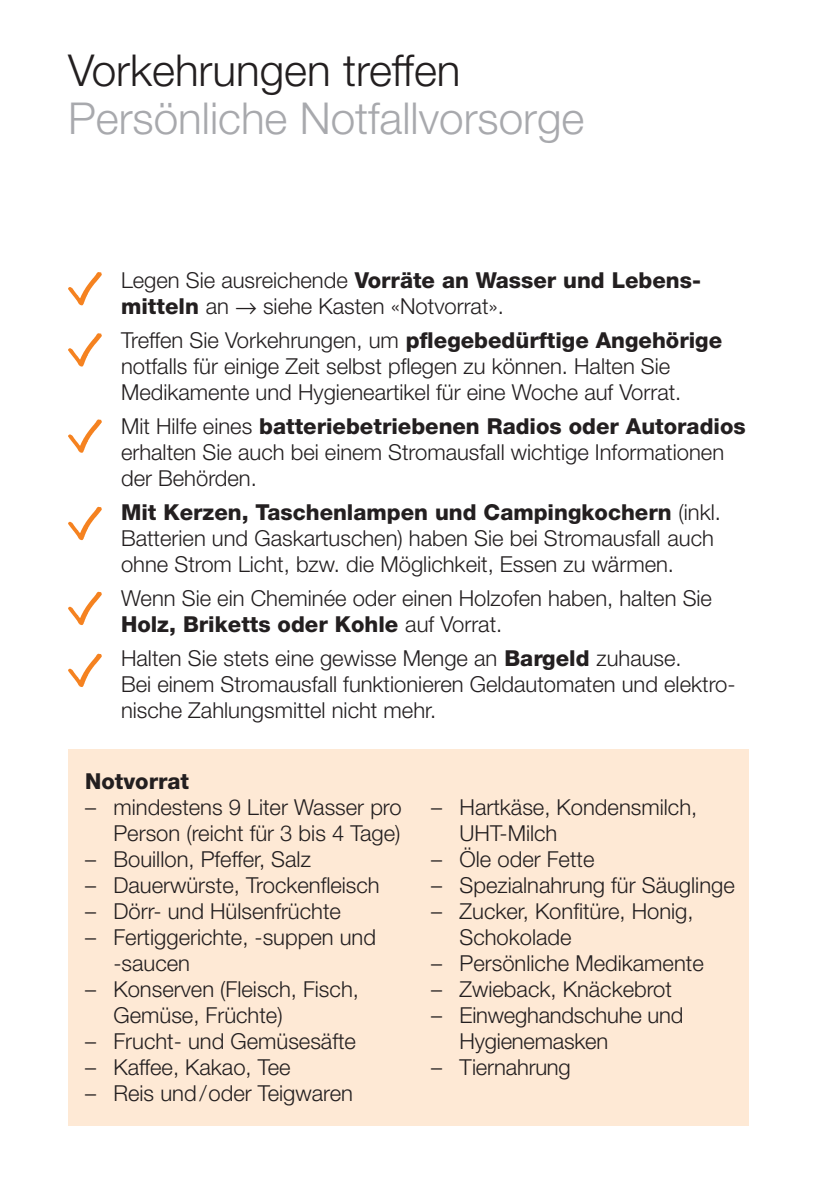
<style>
.page{position:relative;width:817px;height:1191px;background:#fff}
.page>*{position:absolute;margin:0;border:0;box-sizing:border-box;transform-origin:0 0}
.t1{font:300 44px "Helvetica Neue";color:#a8a9ad}
.t2{font:300 44px "Helvetica Neue";color:#231f20}
.t3{font:300 22px/26px "Helvetica Neue";color:#231f20}
.t4{font:800 22px "Helvetica Neue";color:#231f20}
.s1{font-weight:800}
</style>
<div class="page">
<div style="left:68px;top:749px;width:680px;height:376px;background:#fee9d5"></div>
<svg style="left:68px;top:272px;width:34px;height:33px"></svg>
<svg style="left:68px;top:333px;width:34px;height:33px"></svg>
<svg style="left:68px;top:419px;width:34px;height:34px"></svg>
<svg style="left:68px;top:507px;width:34px;height:33px"></svg>
<svg style="left:68px;top:591px;width:34px;height:34px"></svg>
<svg style="left:68px;top:653px;width:34px;height:34px"></svg>
<h1 class="t2" style="left:68px;top:43px;width:394px">Vorkehrungen treffen</h1>
<h1 class="t1" style="left:68px;top:91px;width:517px">Persönliche Notfallvorsorge</h1>
<p class="t3" style="left:121px;top:267px;width:581px">Legen Sie ausreichende <span class="s1">Vorräte an Wasser und Lebens&shy;mitteln</span> an → siehe Kasten «Notvorrat».</p>
<p class="t3" style="left:121px;top:327px;width:602px">Treffen Sie Vorkehrungen, um <span class="s1">pflegebedürftige Angehörige </span>notfalls für einige Zeit selbst pflegen zu können. Halten Sie<br>Medikamente und Hygieneartikel für eine Woche auf Vorrat.</p>
<p class="t3" style="left:121px;top:413px;width:626px">Mit Hilfe eines <span class="s1">batteriebetriebenen Radios oder Autoradios </span>erhalten Sie auch bei einem Stromausfall wichtige Informationen der Behörden.</p>
<p class="t3" style="left:121px;top:499px;width:601px"><span class="s1">Mit Kerzen, Taschenlampen und Campingkochern</span> (inkl.<br>Batterien und Gaskartuschen) haben Sie bei Stromausfall auch ohne Strom Licht, bzw. die Möglichkeit, Essen zu wärmen.</p>
<p class="t3" style="left:121px;top:585px;width:592px">Wenn Sie ein Cheminée oder einen Holzofen haben, halten Sie<br><span class="s1">Holz, Briketts oder Kohle</span> auf Vorrat.</p>
<p class="t3" style="left:121px;top:645px;width:616px">Halten Sie stets eine gewisse Menge an <span class="s1">Bargeld</span> zuhause.<br>Bei einem Stromausfall funktionieren Geldautomaten und elektro&shy;nische Zahlungsmittel nicht mehr.</p>
<p class="t4" style="left:85px;top:767px;width:105px">Notvorrat</p>
<p class="t3" style="left:85px;top:793px;width:318px;text-align:right">– mindestens 9 Liter Wasser pro<br>Person (reicht für 3 bis 4 Tage)</p>
<p class="t3" style="left:85px;top:845px;width:227px">– Bouillon, Pfeffer, Salz</p>
<p class="t3" style="left:85px;top:871px;width:296px">– Dauerwürste, Trockenfleisch</p>
<p class="t3" style="left:85px;top:897px;width:257px">– Dörr- und Hülsenfrüchte</p>
<p class="t3" style="left:113px;top:923px;width:264px;text-indent:-28px">– Fertiggerichte, -suppen und -saucen</p>
<p class="t3" style="left:113px;top:975px;width:247px;text-indent:-28px">– Konserven (Fleisch, Fisch,<br>Gemüse, Früchte)</p>
<p class="t3" style="left:85px;top:1027px;width:272px">– Frucht- und Gemüsesäfte</p>
<p class="t3" style="left:85px;top:1053px;width:207px">– Kaffee, Kakao, Tee</p>
<p class="t3" style="left:85px;top:1079px;width:269px">– Reis und/oder Teigwaren</p>
<p class="t3" style="left:459px;top:793px;width:239px;text-indent:-28px">– Hartkäse, Kondensmilch,<br>UHT-Milch</p>
<p class="t3" style="left:431px;top:845px;width:165px">– Öle oder Fette</p>
<p class="t3" style="left:431px;top:871px;width:305px">– Spezialnahrung für Säuglinge</p>
<p class="t3" style="left:459px;top:897px;width:235px;text-indent:-28px">– Zucker, Konfitüre, Honig,<br>Schokolade</p>
<p class="t3" style="left:431px;top:949px;width:274px">– Persönliche Medikamente</p>
<p class="t3" style="left:431px;top:975px;width:242px">– Zwieback, Knäckebrot</p>
<p class="t3" style="left:459px;top:1001px;width:225px;text-indent:-28px">– Einweghandschuhe und<br>Hygienemasken</p>
<p class="t3" style="left:431px;top:1053px;width:141px">– Tiernahrung</p>
</div>
